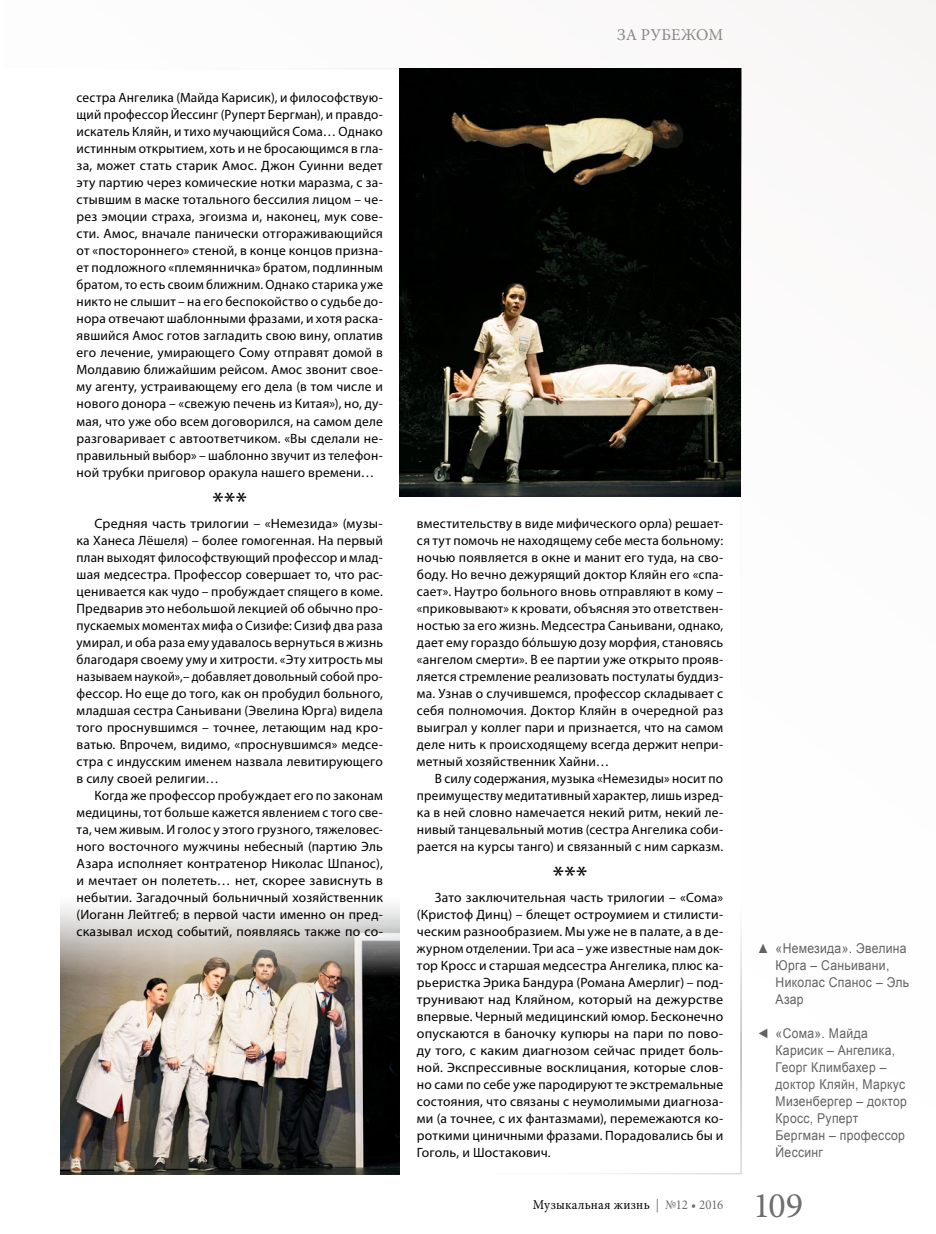
<style>
.page{position:relative;width:936px;height:1234px;background:#fff}
.page>*{position:absolute;margin:0;border:0;box-sizing:border-box;transform-origin:0 0}
.t1{font:36px "Minion Pro";color:#6e6e6e}
.STARS{font:27px "Myriad Pro";color:#000}
.HEADER-0{font:16.5px "Minion Pro";letter-spacing:.005em;color:#868786}
.t2{font:13.5px/17px "Myriad Pro";letter-spacing:.015em;color:#000;text-align:justify}
.Arrow-right{font:13.5px/17px "Arial";letter-spacing:.025em;color:#626261;scale:.9 1}
.t3{font:13.5px "Minion Pro";letter-spacing:.02em;color:#000;scale:.95 1}
.s1{color:#6e6e6e}
</style>
<div class="page">
<img style="left:400px;top:68px;width:340px;height:428px">
<img style="left:61px;top:905px;width:339px;height:269px">
<p class="t2" style="left:77px;top:89px;width:308px">сестра Ангелика (Майда Карисик), и философствую‑ щий профессор Йессинг (Руперт Бергман), и правдо‑ искатель Кляйн, и тихо мучающийся Сома… Однако истинным открытием, хоть и не бросающимся в гла‑ за, может стать старик Амос. Джон Суинни ведет эту партию через комические нотки маразма, с за‑ стывшим в маске тотального бессилия лицом – че‑ рез эмоции страха, эгоизма и, наконец, мук сове‑ сти. Амос, вначале панически отгораживающийся от «постороннего» стеной, в конце концов призна‑ ет подложного «племянничка» братом, подлинным братом, то есть своим ближним. Однако старика уже никто не слышит – на его беспокойство о судьбе до‑ нора отвечают шаблонными фразами, и хотя раска‑ явшийся Амос готов загладить свою вину, оплатив его лечение, умирающего Сому отправят домой в Молдавию ближайшим рейсом. Амос звонит свое‑ му агенту, устраивающему его дела (в том числе и нового донора – «свежую печень из Китая»), но, ду‑ мая, что уже обо всем договорился, на самом деле разговаривает с автоответчиком. «Вы сделали не‑ правильный выбор» – шаблонно звучит из телефон‑ ной трубки приговор оракула нашего времени…</p>
<p class="STARS" style="left:212px;top:485px;width:36px">***</p>
<p class="t2" style="left:77px;top:514px;width:308px;text-indent:18px">Средняя часть трилогии – «Немезида» (музы‑ ка Ханеса Лёшеля) – более гомогенная. На первый план выходят философствующий профессор и млад‑ шая медсестра. Профессор совершает то, что рас‑ ценивается как чудо – пробуждает спящего в коме.<br>Предварив это небольшой лекцией об обычно про‑ пускаемых моментах мифа о Сизифе: Сизиф два раза умирал, и оба раза ему удавалось вернуться в жизнь благодаря своему уму и хитрости. «Эту хитрость мы называем наукой»,– добавляет довольный собой про‑ фессор. Но еще до того, как он пробудил больного, младшая сестра Саньивани (Эвелина Юрга) видела того проснувшимся – точнее, летающим над кро‑ ватью. Впрочем, видимо, «проснувшимся» медсе‑ стра с индусским именем назвала левитирующего в силу своей религии…</p>
<p class="t2" style="left:77px;top:786px;width:308px;text-indent:18px">Когда же профессор пробуждает его по законам медицины, тот больше кажется явлением с того све‑ та, чем живым. И голос у этого грузного, тяжеловес‑ ного восточного мужчины небесный (партию Эль Азара исполняет контратенор Николас Шпанос), и мечтает он полететь… нет, скорее зависнуть в небытии. Загадочный больничный хозяйственник (Иоганн Лейтгеб; в первой части именно он пред‑ сказывал исход событий, появляясь также по со‑</p>
<p class="HEADER-0" style="left:617px;top:24px;width:108px">ЗА РУБЕЖОМ</p>
<p class="t2" style="left:417px;top:514px;width:308px">вместительству в виде мифического орла) решает‑ ся тут помочь не находящему себе места больному: ночью появляется в окне и манит его туда, на сво‑ боду. Но вечно дежурящий доктор Кляйн его «спа‑ сает». Наутро больного вновь отправляют в кому – «приковывают» к кровати, объясняя это ответствен‑ ностью за его жизнь. Медсестра Саньивани, однако, дает ему гораздо бόльшую дозу морфия, становясь «ангелом смерти». В ее партии уже открыто прояв‑ ляется стремление реализовать постулаты буддиз‑ ма. Узнав о случившемся, профессор складывает с себя полномочия. Доктор Кляйн в очередной раз выиграл у коллег пари и признается, что на самом деле нить к происходящему всегда держит непри‑ метный хозяйственник Хайни…</p>
<p class="t2" style="left:417px;top:769px;width:308px;text-indent:18px">В силу содержания, музыка «Немезиды» носит по преимуществу медитативный характер, лишь изред‑ ка в ней словно намечается некий ритм, некий ле‑ нивый танцевальный мотив (сестра Ангелика соби‑ рается на курсы танго) и связанный с ним сарказм.</p>
<p class="STARS" style="left:553px;top:859px;width:36px">***</p>
<p class="t2" style="left:417px;top:888px;width:308px;text-indent:18px">Зато заключительная часть трилогии – «Сома» (Кристоф Динц) – блещет остроумием и стилисти‑ ческим разнообразием. Мы уже не в палате, а в де‑ журном отделении. Три аса – уже известные нам док‑ тор Кросс и старшая медсестра Ангелика, плюс ка‑ рьеристка Эрика Бандура (Романа Амерлиг) – под‑ трунивают над Кляйном, который на дежурстве впервые. Черный медицинский юмор. Бесконечно опускаются в баночку купюры на пари по пово‑ ду того, с каким диагнозом сейчас придет боль‑ ной. Экспрессивные восклицания, которые слов‑ но сами по себе уже пародируют те экстремальные состояния, что связаны с неумолимыми диагноза‑ ми (а точнее, с их фантазмами), перемежаются ко‑ роткими циничными фразами. Порадовались бы и Гоголь, и Шостакович.</p>
<p class="Arrow-right" style="left:757px;top:939px;width:15px">▲</p>
<p class="Arrow-right" style="left:775px;top:939px;width:150px">«Немезида». Эвелина<br>Юрга – Саньивани,<br>Николас Спанос – Эль<br>Азар</p>
<p class="Arrow-right" style="left:757px;top:1024px;width:15px">◄</p>
<p class="Arrow-right" style="left:775px;top:1024px;width:147px">«Сома». Майда<br>Карисик – Ангелика,<br>Георг Климбахер – доктор Кляйн, Маркус<br>Мизенбергер – доктор<br>Кросс, Руперт<br>Бергман – профессор<br>Йессинг</p>
<p class="t3" style="left:533px;top:1195px;width:202px">Музыкальная жизнь <span class="s1">| №12 • 2016</span></p>
<h1 class="t1" style="left:753px;top:1181px;width:52px">109</h1>
</div>
